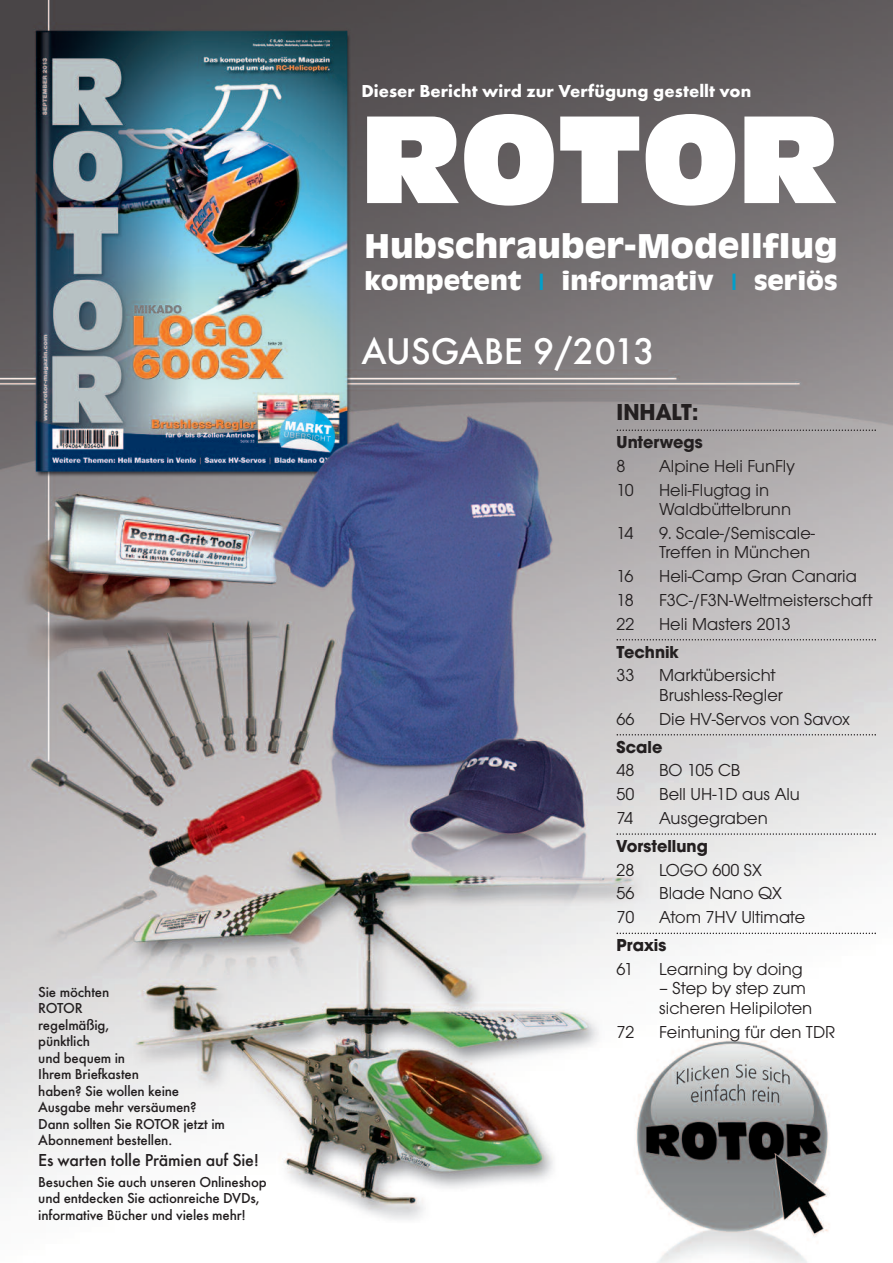
<style>
.page{position:relative;width:893px;height:1263px;background:#fff}
.page>*{position:absolute;margin:0;border:0;box-sizing:border-box;transform-origin:0 0}
.t1{font:121.2px "Antique Olive Nord";color:#fff;scale:.79 1}
.t2{font:500 38.55px "Futura T";color:#fff}
.t3{font:900 32.25px "Antique Olive";color:#fff;scale:1.1 1}
.t4{font:900 24.45px "Antique Olive";color:#fff;scale:1.1 1}
.t5{font:700 24px "Avant Garde Gothic Itc T";color:#231f20}
.t6{font:18px/19.5px "Avant Garde Gothic Itc T";color:#231f20}
.t7{font:700 18px "Futura T";color:#fff}
.t8{font:700 18px "Avant Garde Gothic Itc T";color:#231f20}
.t9{font:500 18px "Futura T";letter-spacing:-.01em;color:#231f20}
.t10{font:500 15px/16.5px "Futura T";letter-spacing:-.01em;color:#231f20}
.s1{font-family:"Antique Olive T";font-weight:400;color:#009fcb}
</style>
<div class="page">
<img style="left:0;top:0;width:893px;height:1263px">
<svg style="left:617px;top:429px;width:259px;height:2px"></svg>
<svg style="left:617px;top:639px;width:259px;height:1px"></svg>
<svg style="left:617px;top:734px;width:259px;height:1px"></svg>
<svg style="left:617px;top:833px;width:259px;height:2px"></svg>
<svg style="left:617px;top:932px;width:259px;height:2px"></svg>
<p class="t10" style="left:38px;top:983px;width:188px">Sie möchten<br>ROTOR<br>regelmäßig,<br>pünktlich<br>und bequem in<br>Ihrem Briefkasten<br>haben? Sie wollen keine<br>Ausgabe mehr versäumen?<br>Dann sollten Sie ROTOR jetzt im<br>Abonnement bestellen.</p>
<p class="t9" style="left:38px;top:1149px;width:222px">Es warten tolle Prämien auf Sie!</p>
<p class="t10" style="left:38px;top:1173px;width:230px">Besuchen Sie auch unseren Onlineshop und entdecken Sie actionreiche DVDs, informative Bücher und vieles mehr!</p>
<p class="t7" style="left:361px;top:80px;width:391px">Dieser Bericht wird zur Verfügung gestellt von</p>
<h1 class="t1" style="left:361px;top:113px;width:605px">ROTOR</h1>
<h3 class="t3" style="left:364px;top:233px;width:432px">Hubschrauber-Modellflug</h3>
<h3 class="t4" style="left:364px;top:271px;width:432px">kompetent <span class="s1">I</span> informativ <span class="s1">I</span> seriös</h3>
<h2 class="t2" style="left:361px;top:329px;width:295px">AUSGABE 9/2013</h2>
<h3 class="t5" style="left:617px;top:398px;width:83px">INHALT:</h3>
<p class="t8" style="left:617px;top:431px;width:88px">Unterwegs</p>
<p class="t6" style="left:617px;top:456px;width:10px">8</p>
<p class="t6" style="left:659px;top:456px;width:137px">Alpine Heli FunFly</p>
<p class="t6" style="left:617px;top:479px;width:19px">10</p>
<p class="t6" style="left:659px;top:479px;width:133px">Heli-Flugtag in<br>Waldbüttelbrunn</p>
<p class="t6" style="left:617px;top:523px;width:18px">14</p>
<p class="t6" style="left:659px;top:523px;width:157px">9. Scale-/Semiscale-<br>Treffen in München</p>
<p class="t6" style="left:617px;top:566px;width:19px">16</p>
<p class="t6" style="left:659px;top:566px;width:199px">Heli-Camp Gran Canaria</p>
<p class="t6" style="left:617px;top:590px;width:19px">18</p>
<p class="t6" style="left:659px;top:590px;width:215px">F3C-/F3N-Weltmeisterschaft</p>
<p class="t6" style="left:617px;top:613px;width:19px">22</p>
<p class="t6" style="left:659px;top:613px;width:133px">Heli Masters 2013</p>
<p class="t8" style="left:617px;top:641px;width:64px">Technik</p>
<p class="t6" style="left:617px;top:665px;width:19px">33</p>
<p class="t6" style="left:659px;top:665px;width:125px">Marktübersicht<br>Brushless-Regler</p>
<p class="t6" style="left:617px;top:709px;width:19px">66</p>
<p class="t6" style="left:659px;top:709px;width:192px">Die HV-Servos von Savox</p>
<p class="t8" style="left:617px;top:736px;width:47px">Scale</p>
<p class="t6" style="left:617px;top:760px;width:19px">48</p>
<p class="t6" style="left:659px;top:760px;width:83px">BO 105 CB</p>
<p class="t6" style="left:617px;top:784px;width:19px">50</p>
<p class="t6" style="left:659px;top:784px;width:142px">Bell UH-1D aus Alu</p>
<p class="t6" style="left:617px;top:808px;width:18px">74</p>
<p class="t6" style="left:659px;top:808px;width:110px">Ausgegraben</p>
<p class="t8" style="left:617px;top:835px;width:93px">Vorstellung</p>
<p class="t6" style="left:617px;top:860px;width:19px">28</p>
<p class="t6" style="left:659px;top:860px;width:104px">LOGO 600 SX</p>
<p class="t6" style="left:617px;top:883px;width:19px">56</p>
<p class="t6" style="left:659px;top:883px;width:124px">Blade Nano QX</p>
<p class="t6" style="left:617px;top:907px;width:19px">70</p>
<p class="t6" style="left:659px;top:907px;width:148px">Atom 7HV Ultimate</p>
<p class="t8" style="left:617px;top:934px;width:51px">Praxis</p>
<p class="t6" style="left:617px;top:959px;width:18px">61</p>
<p class="t6" style="left:659px;top:959px;width:145px">Learning by doing</p>
<p class="t6" style="left:659px;top:978px;width:155px">– Step by step zum sicheren Helipiloten</p>
<p class="t6" style="left:617px;top:1022px;width:19px">72</p>
<p class="t6" style="left:659px;top:1022px;width:178px">Feintuning für den TDR</p>
</div>
